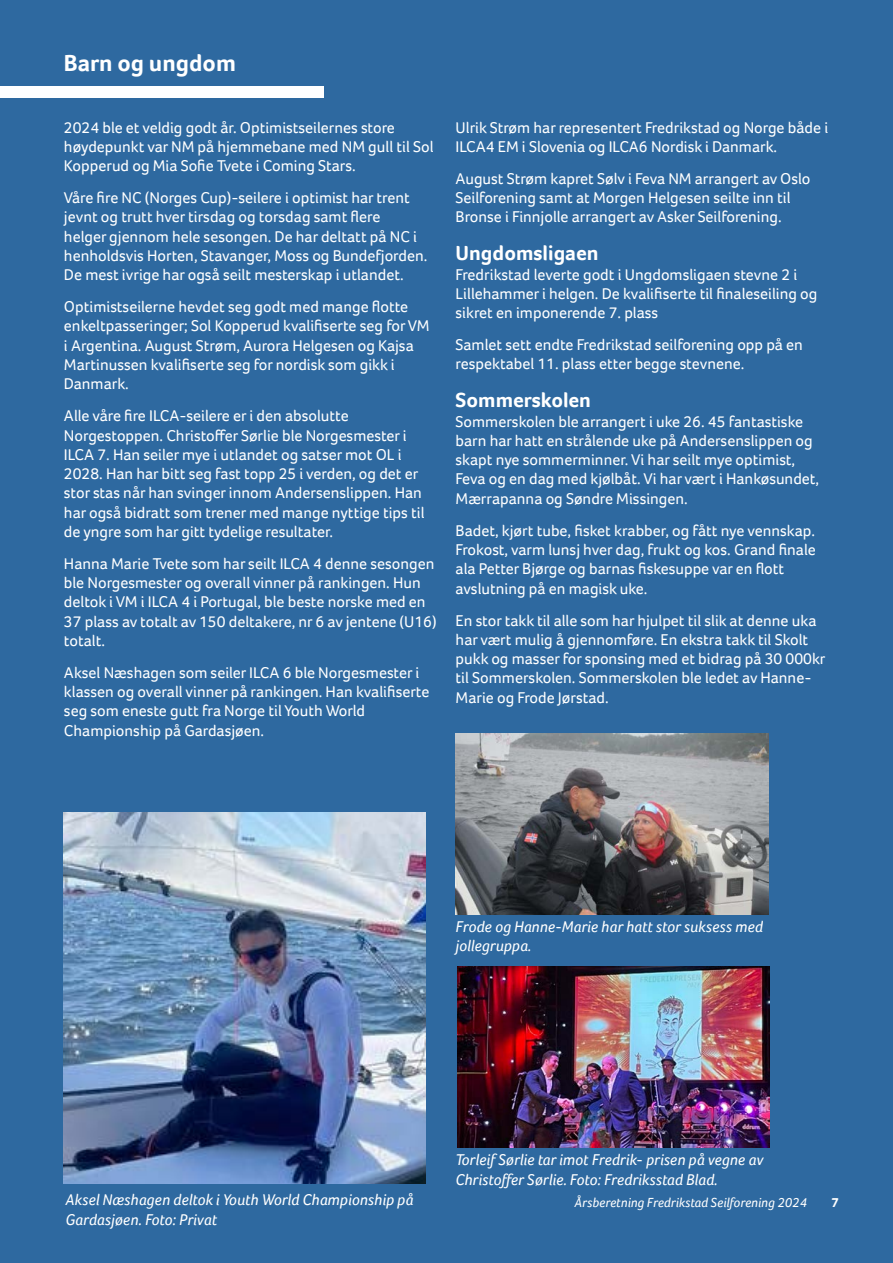
<style>
.page{position:relative;width:893px;height:1263px;background:#2e69a0}
.page>*{position:absolute;margin:0;border:0;box-sizing:border-box;transform-origin:0 0}
.t1{font:700 24px "Foco";color:#fff}
.t2{font:700 21px "Foco";color:#fff}
.t3{font:16.05px/19.2px "Foco";color:#fff}
.t4{font:italic 16.05px/19.2px "Foco";color:#fff}
.t5{font:italic 13.5px "Foco";color:#fff}
.t6{font:700 13.5px "Foco";color:#fff}
</style>
<div class="page">
<div style="left:0;top:86px;width:323px;height:12px;background:#fff"></div>
<img style="left:64px;top:812px;width:361px;height:372px">
<img style="left:455px;top:734px;width:313px;height:181px">
<img style="left:457px;top:967px;width:313px;height:180px">
<h1 class="t1" style="left:64px;top:47px;width:174px">Barn og ungdom</h1>
<p class="t3" style="left:64px;top:117px;width:371px">2024 ble et veldig godt år. Optimistseilernes store høydepunkt var NM på hjemmebane med NM gull til Sol<br>Kopperud og Mia Sofie Tvete i Coming Stars.</p>
<p class="t3" style="left:64px;top:188px;width:365px">Våre fire NC (Norges Cup)-seilere i optimist har trent jevnt og trutt hver tirsdag og torsdag samt flere<br>helger gjennom hele sesongen. De har deltatt på NC i henholdsvis Horten, Stavanger, Moss og Bundefjorden.<br>De mest ivrige har også seilt mesterskap i utlandet.</p>
<p class="t3" style="left:64px;top:297px;width:367px">Optimistseilerne hevdet seg godt med mange flotte enkeltpasseringer; Sol Kopperud kvalifiserte seg for VM i Argentina. August Strøm, Aurora Helgesen og Kajsa Martinussen kvalifiserte seg for nordisk som gikk i Danmark.</p>
<p class="t3" style="left:64px;top:406px;width:362px">Alle våre fire ILCA-seilere er i den absolutte Norgestoppen. Christoffer Sørlie ble Norgesmester i ILCA 7. Han seiler mye i utlandet og satser mot OL i 2028. Han har bitt seg fast topp 25 i verden, og det er stor stas når han svinger innom Andersenslippen. Han har også bidratt som trener med mange nyttige tips til de yngre som har gitt tydelige resultater.</p>
<p class="t3" style="left:64px;top:554px;width:374px">Hanna Marie Tvete som har seilt ILCA 4 denne sesongen ble Norgesmester og overall vinner på rankingen. Hun deltok i VM i ILCA 4 i Portugal, ble beste norske med en 37 plass av totalt av 150 deltakere, nr 6 av jentene (U16) totalt.</p>
<p class="t3" style="left:64px;top:663px;width:367px">Aksel Næshagen som seiler ILCA 6 ble Norgesmester i klassen og overall vinner på rankingen. Han kvalifiserte seg som eneste gutt fra Norge til Youth World Championship på Gardasjøen.</p>
<p class="t3" style="left:456px;top:117px;width:374px">Ulrik Strøm har representert Fredrikstad og Norge både i<br>ILCA4 EM i Slovenia og ILCA6 Nordisk i Danmark.</p>
<p class="t3" style="left:456px;top:169px;width:356px">August Strøm kapret Sølv i Feva NM arrangert av Oslo<br>Seilforening samt at Morgen Helgesen seilte inn til<br>Bronse i Finnjolle arrangert av Asker Seilforening.</p>
<h2 class="t2" style="left:456px;top:239px;width:145px">Ungdomsligaen</h2>
<p class="t3" style="left:456px;top:264px;width:363px">Fredrikstad leverte godt i Ungdomsligaen stevne 2 i<br>Lillehammer i helgen. De kvalifiserte til finaleseiling og sikret en imponerende 7. plass</p>
<p class="t3" style="left:456px;top:335px;width:349px">Samlet sett endte Fredrikstad seilforening opp på en respektabel 11. plass etter begge stevnene.</p>
<h2 class="t2" style="left:456px;top:386px;width:137px">Sommerskolen</h2>
<p class="t3" style="left:456px;top:411px;width:365px">Sommerskolen ble arrangert i uke 26. 45 fantastiske barn har hatt en strålende uke på Andersenslippen og skapt nye sommerminner. Vi har seilt mye optimist, Feva og en dag med kjølbåt. Vi har vært i Hankøsundet, Mærrapanna og Søndre Missingen.</p>
<p class="t3" style="left:456px;top:520px;width:362px">Badet, kjørt tube, fisket krabber, og fått nye vennskap.<br>Frokost, varm lunsj hver dag, frukt og kos. Grand finale ala Petter Bjørge og barnas fiskesuppe var en flott avslutning på en magisk uke.</p>
<p class="t3" style="left:456px;top:610px;width:371px">En stor takk til alle som har hjulpet til slik at denne uka har vært mulig å gjennomføre. En ekstra takk til Skolt pukk og masser for sponsing med et bidrag på 30 000kr til Sommerskolen. Sommerskolen ble ledet av Hanne-Marie og Frode Jørstad.</p>
<p class="t4" style="left:455px;top:917px;width:309px">Frode og Hanne-Marie har hatt stor suksess med jollegruppa.</p>
<p class="t4" style="left:455px;top:1150px;width:309px">Torleif Sørlie tar imot Fredrik- prisen på vegne av<br>Christoffer Sørlie. Foto: Fredriksstad Blad.</p>
<p class="t4" style="left:66px;top:1190px;width:349px">Aksel Næshagen deltok i Youth World Championship på</p>
<p class="t5" style="left:574px;top:1193px;width:234px">Årsberetning Fredrikstad Seilforening 2024</p>
<p class="t6" style="left:832px;top:1193px;width:9px">7</p>
<p class="t4" style="left:66px;top:1209px;width:153px">Gardasjøen. Foto: Privat</p>
</div>
